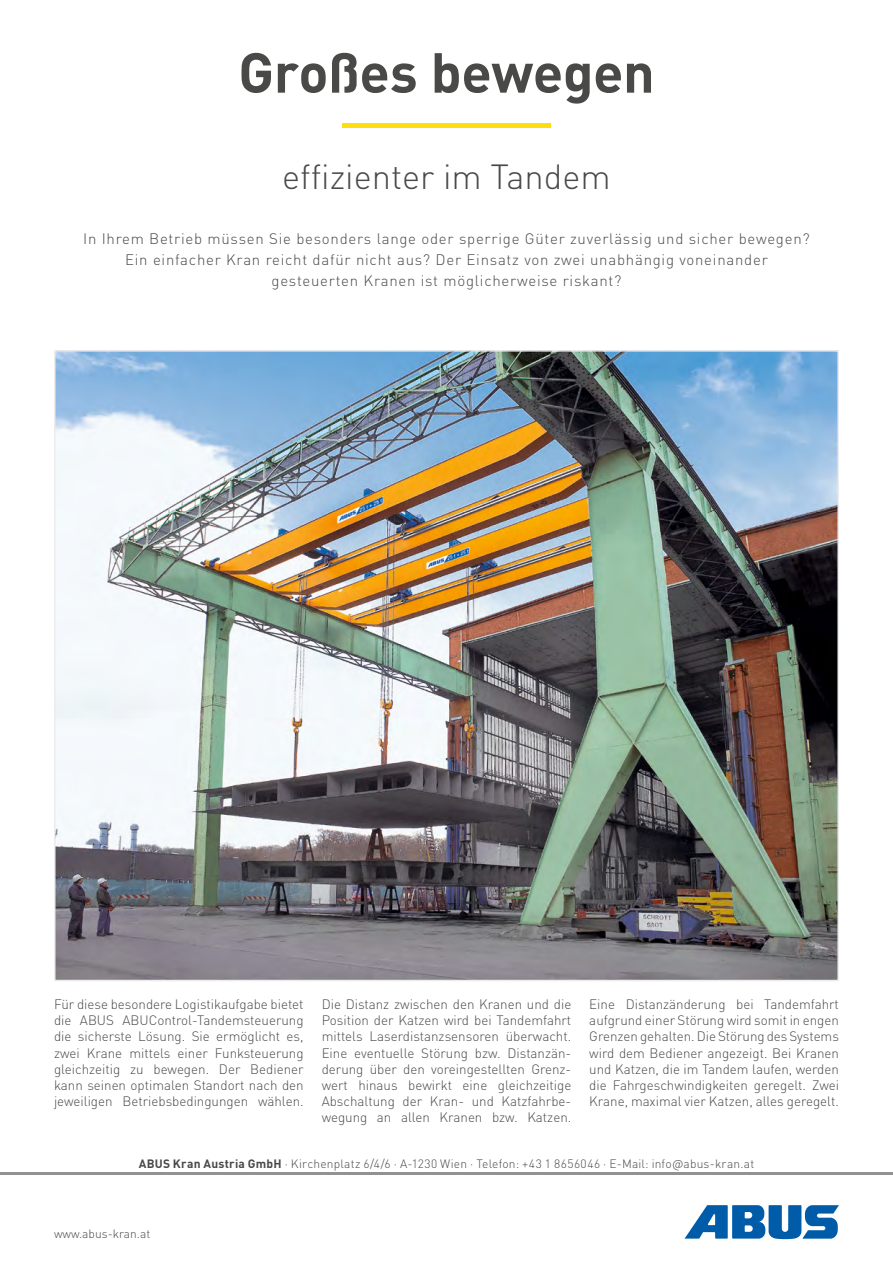
<style>
.page{position:relative;width:893px;height:1263px;background:#fff}
.page>*{position:absolute;margin:0;border:0;box-sizing:border-box;transform-origin:0 0}
.t1{font:700 55.5px "DIN Pro";letter-spacing:-.01em;color:#494948}
.t2{font:300 34.5px "DIN Pro";color:#494948}
.t3{font:300 15px/21px "DIN Pro";letter-spacing:.05em;color:#494948;text-align:center}
.t4{font:300 13.5px/16.2px "DIN Pro";color:#494948;text-align:justify}
.t5{font:300 12px "DIN Pro";letter-spacing:.015em;color:#494948}
.s1{font-weight:700}
</style>
<div class="page">
<svg style="left:684px;top:1205px;width:155px;height:34px"></svg>
<hr style="left:0;top:1173px;width:893px;height:2px;background:#919292">
<img style="left:57px;top:353px;width:779px;height:625px">
<div style="left:342px;top:123px;width:209px;height:5px;background:#ffde10"></div>
<h1 class="t1" style="left:238px;top:26px;width:418px">Großes bewegen</h1>
<h2 class="t2" style="left:282px;top:150px;width:330px">effizienter im Tandem</h2>
<p class="t3" style="left:83px;top:226px;width:728px">In Ihrem Betrieb müssen Sie besonders lange oder sperrige Güter zuverlässig und sicher bewegen?<br>Ein einfacher Kran reicht dafür nicht aus? Der Einsatz von zwei unabhängig voneinander gesteuerten Kranen ist möglicherweise riskant?</p>
<p class="t4" style="left:54px;top:995px;width:251px">Für diese besondere Logistikaufgabe bietet die ABUS ABUControl-Tandemsteuerung die sicherste Lösung. Sie ermöglicht es, zwei Krane mittels einer Funksteuerung gleichzeitig zu bewegen. Der Bediener kann seinen optimalen Standort nach den jeweiligen Betriebsbedingungen wählen.</p>
<p class="t4" style="left:322px;top:995px;width:251px">Die Distanz zwischen den Kranen und die Position der Katzen wird bei Tandemfahrt mittels Laserdistanzsensoren überwacht.<br>Eine eventuelle Störung bzw. Distanzän&shy;derung über den voreingestellten Grenz&shy;wert hinaus bewirkt eine gleichzeitige Abschaltung der Kran- und Katzfahrbe&shy;wegung an allen Kranen bzw. Katzen.</p>
<p class="t4" style="left:589px;top:995px;width:251px">Eine Distanzänderung bei Tandemfahrt aufgrund einer Störung wird somit in engen Grenzen gehalten. Die Störung des Systems wird dem Bediener angezeigt. Bei Kranen und Katzen, die im Tandem laufen, werden die Fahrgeschwindigkeiten geregelt. Zwei Krane, maximal vier Katzen, alles geregelt.</p>
<p class="t5" style="left:139px;top:1154px;width:617px"><span class="s1">ABUS Kran Austria GmbH</span> · Kirchenplatz 6/4/6 · A-1230 Wien · Telefon: +43 1 8656046 · E-Mail: info@abus-kran.at</p>
<p class="t5" style="left:54px;top:1224px;width:98px">www.abus-kran.at</p>
</div>
